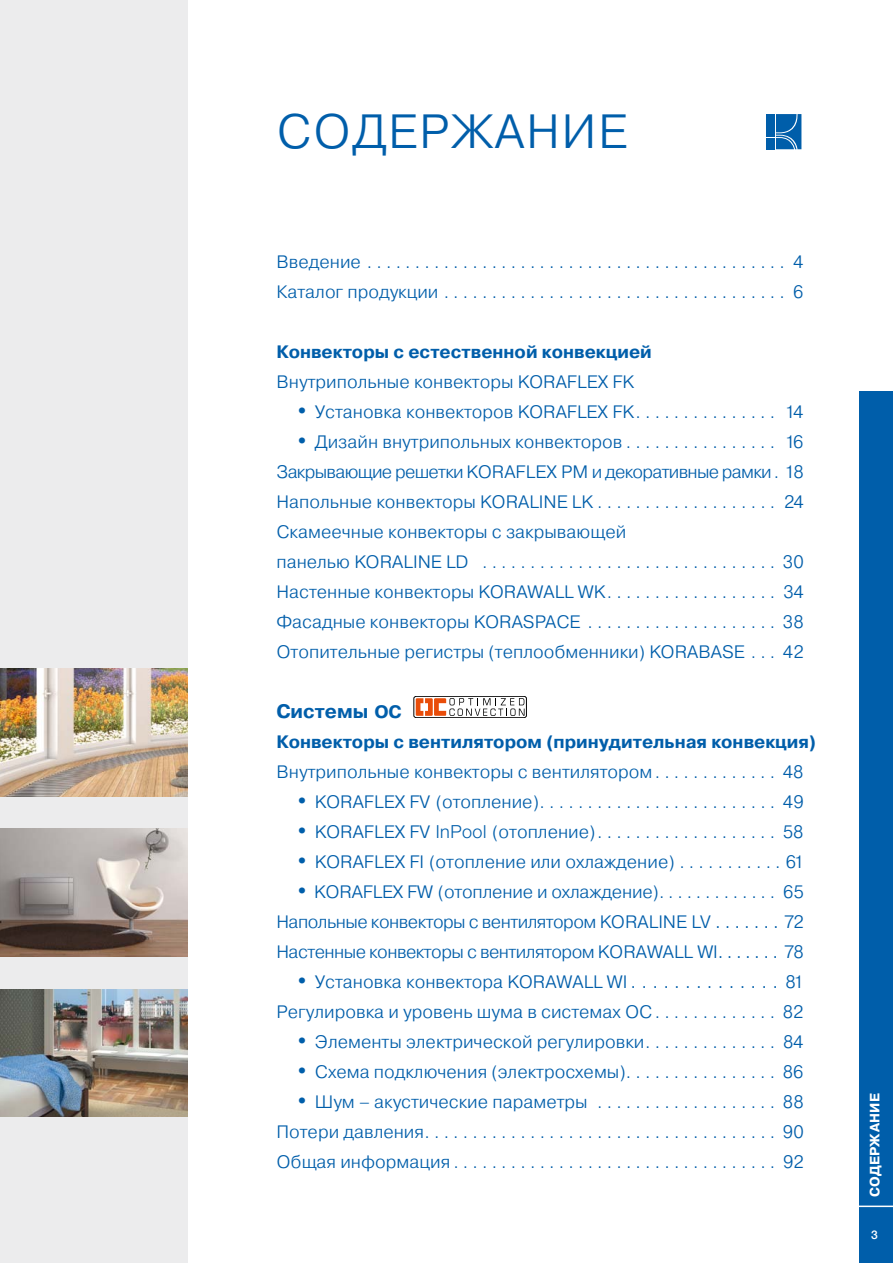
<style>
.page{position:relative;width:893px;height:1263px;background:#fff}
.page>*{position:absolute;margin:0;border:0;box-sizing:border-box;transform-origin:0 0}
.t1{font:48px "Pragmatica Light C";letter-spacing:.065em;color:#005eaa}
.t2{font:700 19.5px "Pragmatica";color:#005eaa}
.t3{font:18px/30px "Pragmatica Light C";color:#005eaa}
.t4{font:700 18px "Pragmatica";color:#005eaa}
.t5{font:700 13.5px "Pragmatica";letter-spacing:.02em;color:#fff}
.t6{font:500 12px "Helvetica Neue CE";color:#fff}
.s1{font-size:33px}
.s2{font-size:18px}
.s3{font-family:"Helvetica Neue CE";font-weight:300}
</style>
<div class="page">
<div style="left:0;top:0;width:187px;height:1263px;background:#ececed"></div>
<img style="left:0;top:669px;width:187px;height:127px">
<img style="left:0;top:829px;width:187px;height:127px">
<img style="left:0;top:989px;width:187px;height:128px">
<svg style="left:766px;top:114px;width:35px;height:35px"></svg>
<div style="left:859px;top:391px;width:34px;height:872px;background:#005eaa"></div>
<hr style="left:839px;top:1205px;width:54px;height:2px;background:#fff">
<div style="left:414px;top:696px;width:113px;height:22px;border:1px solid #000;border-radius:2px"></div>
<svg style="left:416px;top:698px;width:109px;height:18px"></svg>
<h1 class="t1" style="left:276px;top:105px;width:352px">СОДЕРЖАНИЕ</h1>
<p class="t3" style="left:276px;top:247px;width:529px">ВВЕДЕНИЕ . ............................................ 4<br>КАТАЛОГПРОДУКЦИИ . .................................... 6</p>
<p class="t4" style="left:276px;top:340px;width:377px">Конвекторы с естественной конвекцией</p>
<p class="t3" style="left:276px;top:367px;width:360px">ВНУТРИПОЛЬНЫЕ КОНВЕКТОРЫ KORAFLEX FK</p>
<p class="t3" style="left:293px;top:397px;width:512px"><span class="s1">•</span> УСТАНОВКА КОНВЕКТОРОВ KORAFLEX FK . . . . . . . . . . . . . . . 14</p>
<p class="t3" style="left:276px;top:427px;width:529px;text-indent:17px"><span class="s1">•</span> ДИЗАЙН ВНУТРИПОЛЬНЫХ КОНВЕКТОРОВ . . . . . . . . . . . . . . . . 16<br>ЗАКРЫВАЮЩИЕ РЕШЕТКИ KORAFLEX</p>
<p class="t3" style="left:276px;top:457px;width:529px;text-indent:285px">PM И ДЕКОРАТИВНЫЕ РАМКИ . 18<br>НАПОЛЬНЫЕ КОНВЕКТОРЫ KORALINE LK . . . . . . . . . . . . . . . . . . . 24<br>СКАМЕЕЧНЫЕ КОНВЕКТОРЫ С ЗАКРЫВАЮЩЕЙ<br>ПАНЕЛЬЮ KORALINE LD . . . . . . . . . . . . . . . . . . . . . . . . . . . . . . . 30<br>НАСТЕННЫЕ КОНВЕКТОРЫ KORAWALL WK . . . . . . . . . . . . . . . . . . 34<br>ФАСАДНЫЕ КОНВЕКТОРЫ KORASPACE . . . . . . . . . . . . . . . . . . . . . 38<br>ОТОПИТЕЛЬНЫЕ РЕГИСТРЫ (ТЕПЛООБМЕННИКИ) KORABASE . . . 42</p>
<p class="t2" style="left:276px;top:698px;width:127px">Cистемы <span class="s2">OC</span></p>
<p class="t4" style="left:276px;top:730px;width:541px">Конвекторы с вентилятором (принудительная конвекция)</p>
<p class="t3" style="left:276px;top:757px;width:529px">ВНУТРИПОЛЬНЫЕ КОНВЕКТОРЫ С ВЕНТИЛЯТОРОМ . . . . . . . . . . . . . 48</p>
<p class="t3" style="left:293px;top:787px;width:512px"><span class="s1">•</span> KORAFLEX FV (ОТОПЛЕНИЕ) . . . . . . . . . . . . . . . . . . . . . . . . . 49</p>
<p class="t3" style="left:293px;top:817px;width:512px"><span class="s1">•</span> KORAFLEX FV <span class="s3">InPool</span> (ОТОПЛЕНИЕ) . . . . . . . . . . . . . . . . . . . 58</p>
<p class="t3" style="left:293px;top:847px;width:512px"><span class="s1">•</span> KORAFLEX FI (ОТОПЛЕНИЕ ИЛИ ОХЛАЖДЕНИЕ) . . . . . . . . . . 61</p>
<p class="t3" style="left:293px;top:877px;width:371px"><span class="s1">•</span> KORAFLEX FW (ОТОПЛЕНИЕ И ОХЛАЖДЕНИЕ) ............</p>
<p class="t3" style="left:276px;top:877px;width:529px;text-align:justify;text-indent:507px">65<br>НАПОЛЬНЫЕ КОНВЕКТОРЫ С ВЕНТИЛЯТОРОМ KORALINE LV <span class="s3">. . . . . . .</span> 72<br>НАСТЕННЫЕ КОНВЕКТОРЫ С ВЕНТИЛЯТОРОМ KORAWALL WI <span class="s3">.......</span></p>
<p class="t3" style="left:784px;top:937px;width:21px">78</p>
<p class="t3" style="left:276px;top:967px;width:529px;text-align:right">81<br>РЕГУЛИРОВКА И УРОВЕНЬ ШУМА В СИСТЕМАХ OC . . . . . . . . . . . . . 82</p>
<p class="t3" style="left:293px;top:1027px;width:512px"><span class="s1">•</span> ЭЛЕМЕНТЫ ЭЛЕКТРИЧЕСКОЙ РЕГУЛИРОВКИ . . . . . . . . . . . . . . 84</p>
<p class="t3" style="left:293px;top:1057px;width:512px"><span class="s1">•</span> СХЕМА ПОДКЛЮЧЕНИЯ (ЭЛЕКТРОСХЕМЫ) . . . . . . . . . . . . . . . . 86</p>
<p class="t3" style="left:276px;top:1087px;width:529px;text-align:justify;text-indent:17px"><span class="s1">•</span> ШУМ – АКУСТИЧЕСКИЕ ПАРАМЕТРЫ . . . . . . . . . . . . . . . . . . . . 88<br>ПОТЕРИ ДАВЛЕНИЯ . . . . . . . . . . . . . . . . . . . . . . . . . . . . . . . . . . . . . 90<br>ОБЩАЯ ИНФОРМАЦИЯ . . . . . . . . . . . . . . . . . . . . . . . . . . . . . . . . . . 92</p>
<p class="t5" style="left:866px;top:1197px;width:106px;rotate:-90deg">Содержание</p>
<p class="t3" style="left:293px;top:967px;width:344px"><span class="s1">•</span> УСТАНОВКА КОНВЕКТОРА KORAWALL WI <span class="s3">..............</span></p>
<p class="t6" style="left:871px;top:1228px;width:8px">3</p>
</div>
